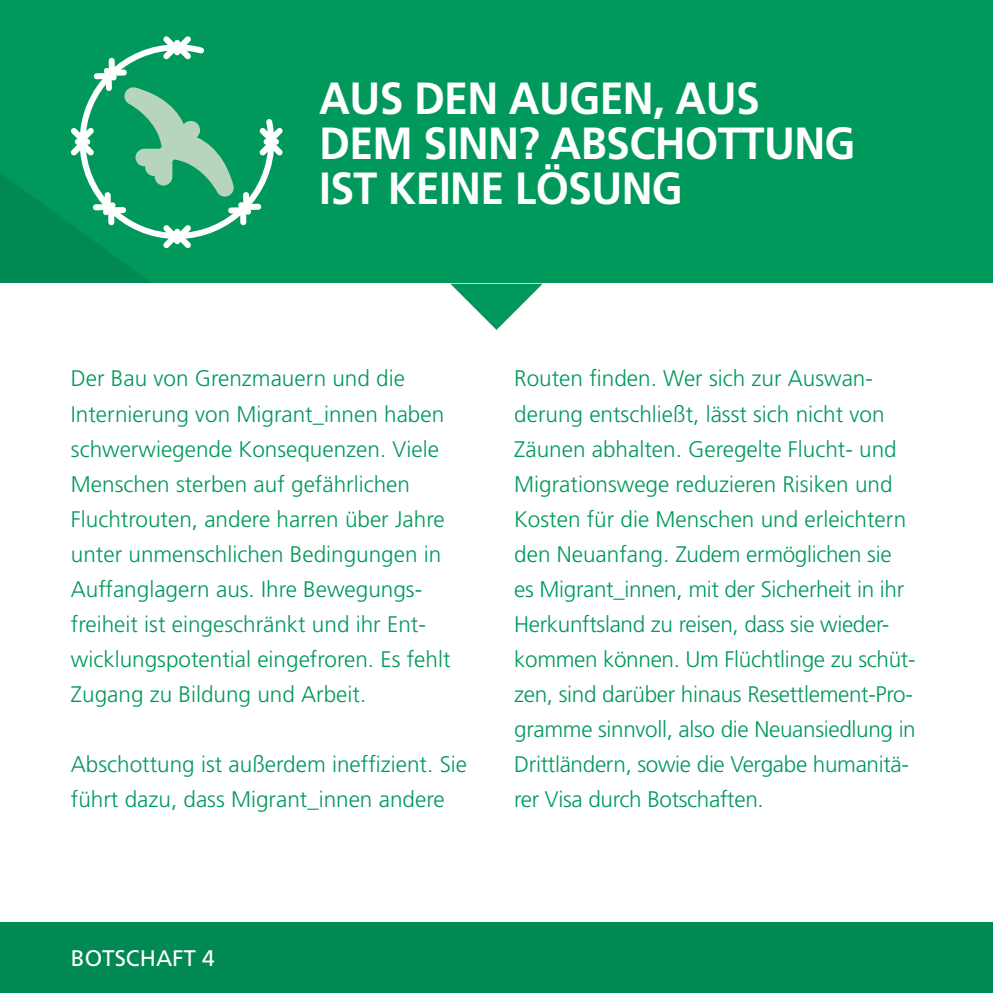
<style>
.page{position:relative;width:993px;height:993px;background:#fff}
.page>*{position:absolute;margin:0;border:0;box-sizing:border-box;transform-origin:0 0}
.Slogan{font:700 45px/45px "Frutiger";letter-spacing:-.015em;color:#fff;scale:.95 1}
.TEXT_-_9___14{font:300 22.5px/35px "Frutiger";color:#00995b}
.TEXT_-_9___14-2{font:22.5px "Frutiger";color:#fff}
</style>
<div class="page">
<div style="left:0;top:0;width:992px;height:992px;background:#008952"></div>
<div style="left:0;top:0;width:992px;height:283px;background:#00995b"></div>
<div style="left:0;top:283px;width:992px;height:638px;background:#fff"></div>
<svg style="left:450px;top:283px;width:92px;height:47px"></svg>
<svg style="left:71px;top:36px;width:212px;height:212px"></svg>
<p class="Slogan" style="left:319px;top:76px;width:465px">AUS DEN AUGEN, AUS</p>
<p class="Slogan" style="left:319px;top:121px;width:566px">DEM SINN? ABSCHOTTUNG<br>IST KEINE LÖSUNG</p>
<p class="TEXT_-_9___14" style="left:71px;top:361px;width:381px">Der Bau von Grenzmauern und die Internierung von Migrant_innen haben schwerwiegende Konsequenzen. Viele Menschen sterben auf gefährlichen Fluchtrouten, andere harren über Jahre unter unmenschlichen Bedingungen in Auffanglagern aus. Ihre Bewegungs&shy;freiheit ist eingeschränkt und ihr Ent&shy;wicklungspotential eingefroren. Es fehlt Zugang zu Bildung und Arbeit.</p>
<p class="TEXT_-_9___14" style="left:71px;top:746px;width:397px">Abschottung ist außerdem ineffizient. Sie führt dazu, dass Migrant_innen andere</p>
<p class="TEXT_-_9___14" style="left:514px;top:361px;width:403px">Routen finden. Wer sich zur Auswan&shy;derung entschließt, lässt sich nicht von Zäunen abhalten. Geregelte Flucht- und Migrationswege reduzieren Risiken und Kosten für die Menschen und erleichtern den Neuanfang. Zudem ermöglichen sie es Migrant_innen, mit der Sicherheit in ihr Herkunftsland zu reisen, dass sie wieder&shy;kommen können. Um Flüchtlinge zu schüt&shy;zen, sind darüber hinaus Resettlement-Pro&shy;gramme sinnvoll, also die Neuansiedlung in Drittländern, sowie die Vergabe humanitä&shy;rer Visa durch Botschaften.</p>
<p class="TEXT_-_9___14-2" style="left:71px;top:944px;width:145px">BOTSCHAFT 4</p>
</div>
